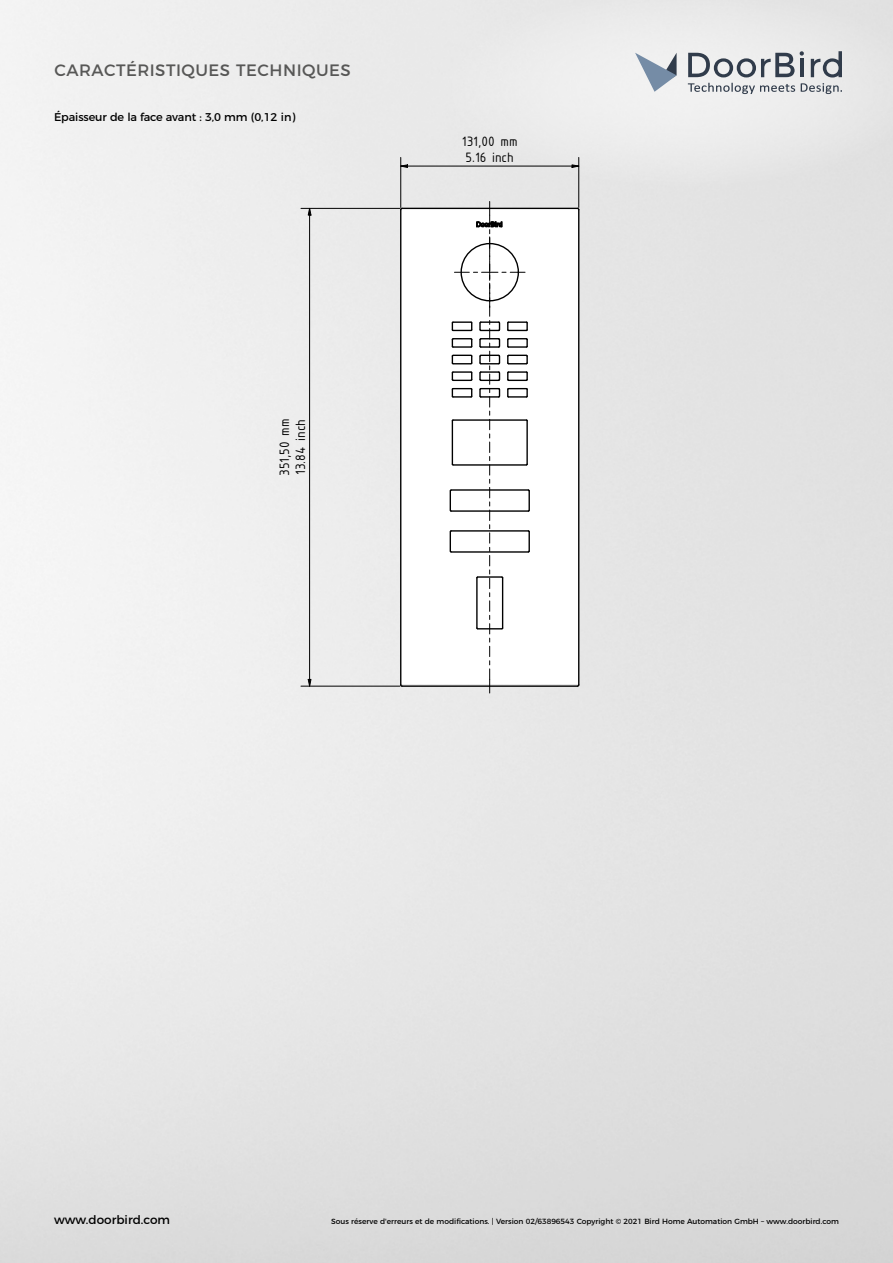
<style>
.page{position:relative;width:893px;height:1263px;background:#fff}
.page>*{position:absolute;margin:0;border:0;box-sizing:border-box;transform-origin:0 0}
.t1{font:16.5px "Montserrat";letter-spacing:.03em;color:#575756}
.t2{font:14.7px/16.2px "ISOCPEUR";color:#000}
.t3{font:12px "Montserrat";color:#000}
.t4{font:11.25px "Montserrat";letter-spacing:-.01em;color:#000}
.t5{font:7.5px "Montserrat";color:#000}
</style>
<div class="page">
<div style="left:439px;top:0;width:454px;height:188px;background:#eaeaea"></div>
<svg style="left:635px;top:53px;width:42px;height:39px"></svg>
<svg style="left:688px;top:51px;width:154px;height:43px"></svg>
<svg style="left:272px;top:133px;width:334px;height:581px"></svg>
<svg style="left:449px;top:201px;width:81px;height:492px"></svg>
<svg style="left:307px;top:205px;width:5px;height:11px"></svg>
<svg style="left:307px;top:679px;width:5px;height:10px"></svg>
<hr style="left:309px;top:215px;width:1px;height:464px;background:#000">
<hr style="left:301px;top:686px;width:99px;height:1px;background:#000">
<hr style="left:301px;top:208px;width:99px;height:1px;background:#000">
<svg style="left:397px;top:164px;width:11px;height:4px"></svg>
<svg style="left:571px;top:164px;width:11px;height:4px"></svg>
<hr style="left:407px;top:166px;width:165px;height:1px;background:#000">
<hr style="left:400px;top:157px;width:1px;height:50px;background:#000">
<hr style="left:578px;top:157px;width:1px;height:50px;background:#000">
<h1 class="t1" style="left:55px;top:57px;width:298px">CARACTÉRISTIQUES TECHNIQUES</h1>
<h3 class="t4" style="left:54px;top:108px;width:243px">Épaisseur de la face avant : 3,0 mm (0,12 in)</h3>
<h2 class="t2" style="left:276px;top:476px;width:59px;rotate:-90deg">351,50 mm<br>138. 4 ni ch</h2>
<h2 class="t2" style="left:462px;top:132px;width:57px">131,00 mm<br>5.16 inch</h2>
<h3 class="t3" style="left:54px;top:1210px;width:118px">www.doorbird.com</h3>
<p class="t5" style="left:331px;top:1215px;width:509px">Sous réserve d'erreurs et de modifications. | Version 02/63896548 Copyright © 2021 Bird Home Automation GmbH – www.doorbird.com</p>
</div>
